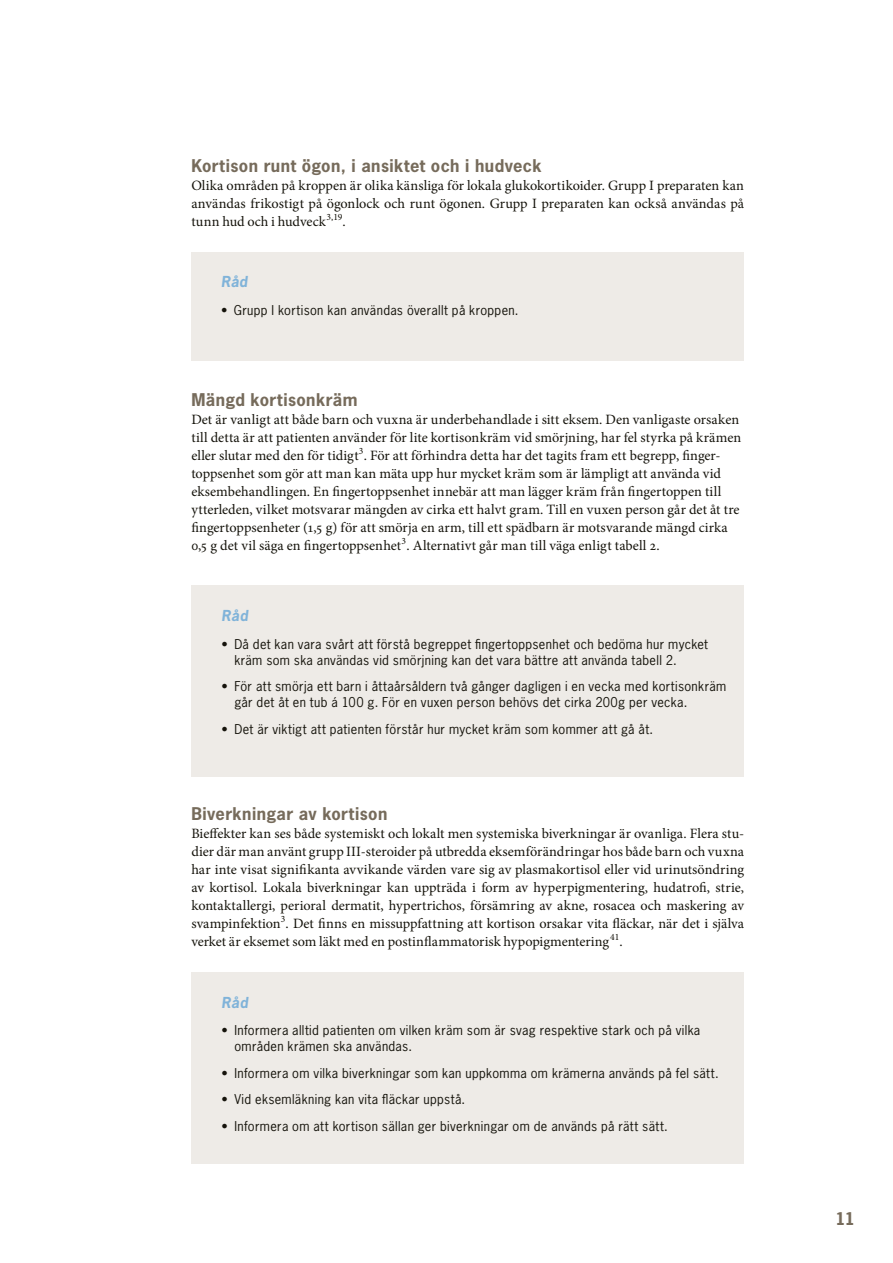
<style>
.page{position:relative;width:893px;height:1263px;background:#fff}
.page>*{position:absolute;margin:0;border:0;box-sizing:border-box;transform-origin:0 0}
.t1{font:700 16.5px "News Gothic Std";letter-spacing:.025em;color:#766b5b}
.t2{font:14.25px/18px "Minion Pro";letter-spacing:.005em;color:#15130b;text-align:justify}
.t3{font:italic 700 14.25px "News Gothic Std";letter-spacing:.025em;color:#80b3d9}
.t4{font:12.75px/16px "News Gothic Std";letter-spacing:.03em;color:#15130b}
</style>
<div class="page">
<div style="left:191px;top:252px;width:553px;height:108px;background:#eeebe7"></div>
<div style="left:191px;top:586px;width:553px;height:191px;background:#eeebe7"></div>
<div style="left:191px;top:972px;width:553px;height:191px;background:#eeebe7"></div>
<p class="t1" style="left:191px;top:155px;width:352px">Kortison runt ögon, i ansiktet och i hudveck</p>
<p class="t2" style="left:191px;top:176px;width:554px">Olika områden på kroppen är olika känsliga för lokala glukokortikoider. Grupp I preparaten kan användas frikostigt på ögonlock och runt ögonen. Grupp I preparaten kan också användas på tunn hud och i hudveck<sup>3,19</sup>.</p>
<p class="t3" style="left:221px;top:273px;width:28px">Råd</p>
<p class="t4" style="left:221px;top:302px;width:299px">• Grupp I kortison kan användas överallt på kroppen.</p>
<p class="t1" style="left:191px;top:389px;width:168px">Mängd kortisonkräm</p>
<p class="t2" style="left:191px;top:410px;width:551px;text-align:left">Det är vanligt att både barn och vuxna är underbehandlade i sitt eksem. Den vanligaste orsaken till detta är att patienten använder för lite kortisonkräm vid smörjning, har fel styrka på krämen eller slutar med den för tidigt<sup>3</sup>. För att förhindra detta har det tagits fram ett begrepp, finger&shy;toppsenhet som gör att man kan mäta upp hur mycket kräm som är lämpligt att använda vid eksembehandlingen. En fingertoppsenhet innebär att man lägger kräm från fingertoppen till ytterleden, vilket motsvarar mängden av cirka ett halvt gram. Till en vuxen person går det åt tre fingertoppsenheter (1,5 g) för att smörja en arm, till ett spädbarn är motsvarande mängd cirka 0,5 g det vil säga en fingertoppsenhet<sup>3</sup>. Alternativt går man till väga enligt tabell 2.</p>
<p class="t3" style="left:222px;top:606px;width:28px">Råd</p>
<p class="t4" style="left:234px;top:636px;width:475px;text-indent:-13px">• Då det kan vara svårt att förstå begreppet fingertoppsenhet och bedöma hur mycket kräm som ska användas vid smörjning kan det vara bättre att använda tabell 2.</p>
<p class="t4" style="left:234px;top:678px;width:493px;text-indent:-13px">• För att smörja ett barn i åttaårsåldern två gånger dagligen i en vecka med kortisonkräm går det åt en tub á 100 g. För en vuxen person behövs det cirka 200g per vecka.</p>
<p class="t4" style="left:222px;top:721px;width:433px">• Det är viktigt att patienten förstår hur mycket kräm som kommer att gå åt.</p>
<p class="t1" style="left:191px;top:803px;width:198px">Biverkningar av kortison</p>
<p class="t2" style="left:191px;top:824px;width:554px">Bieffekter kan ses både systemiskt och lokalt men systemiska biverkningar är ovanliga. Flera stu&shy;dier där man använt grupp III-steroider på utbredda eksemförändringar hos både barn och vuxna har inte visat signifikanta avvikande värden vare sig av plasmakortisol eller vid urinutsöndring av kortisol. Lokala biverkningar kan uppträda i form av hyperpigmentering, hudatrofi, strie, kontaktallergi, perioral dermatit, hypertrichos, försämring av akne, rosacea och maskering av svampinfektion<sup>3</sup>. Det finns en missuppfattning att kortison orsakar vita fläckar, när det i själva verket är eksemet som läkt med en postinflammatorisk hypopigmentering<sup>41</sup>.</p>
<p class="t3" style="left:222px;top:993px;width:28px">Råd</p>
<p class="t4" style="left:234px;top:1022px;width:467px;text-indent:-13px">• Informera alltid patienten om vilken kräm som är svag respektive stark och på vilka områden krämen ska användas.</p>
<p class="t4" style="left:222px;top:1065px;width:499px">• Informera om vilka biverkningar som kan uppkomma om krämerna används på fel sätt.</p>
<p class="t4" style="left:222px;top:1091px;width:245px">• Vid eksemläkning kan vita fläckar uppstå.</p>
<p class="t4" style="left:222px;top:1118px;width:448px">• Informera om att kortison sällan ger biverkningar om de används på rätt sätt.</p>
<p class="t1" style="left:836px;top:1207px;width:21px">11</p>
</div>
